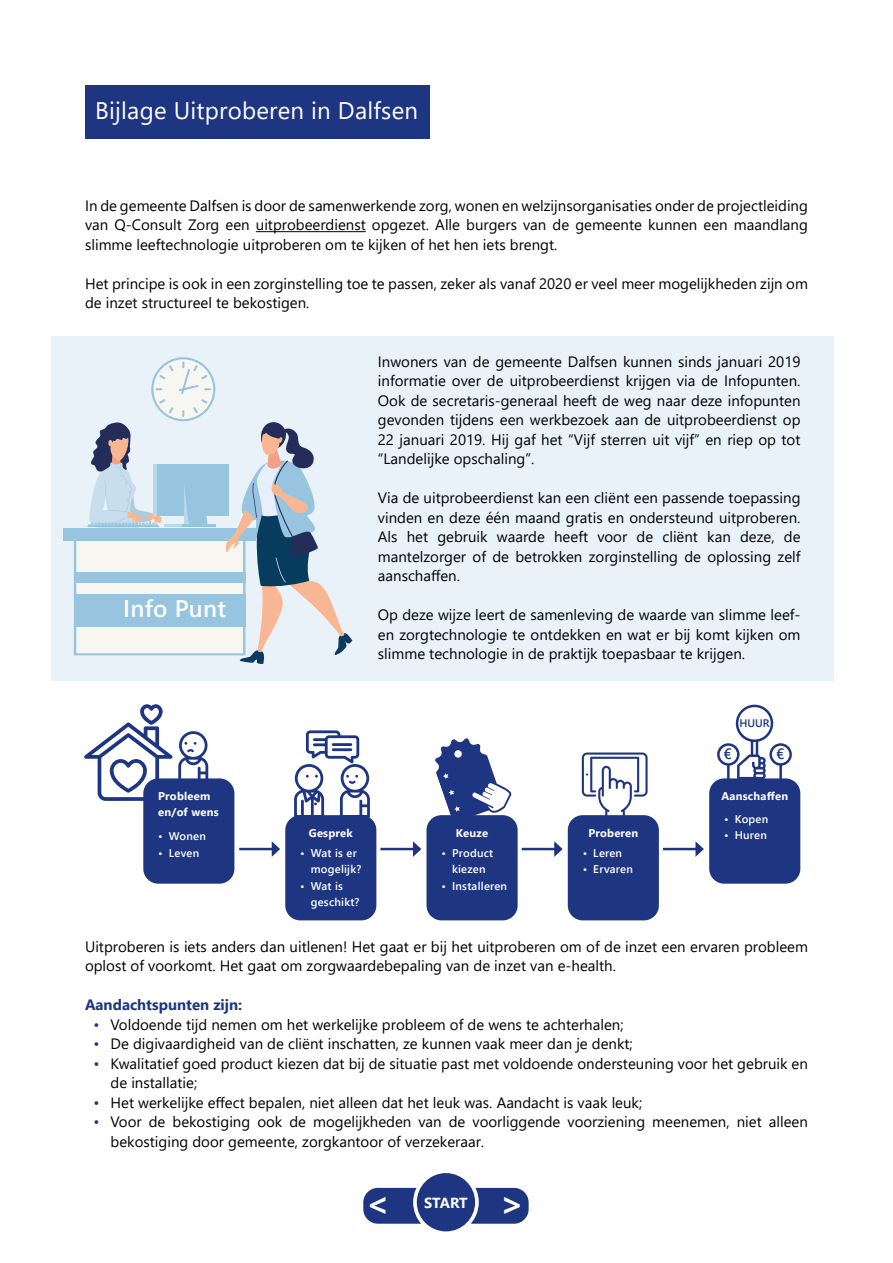
<style>
.page{position:relative;width:893px;height:1263px;background:#fff}
.page>*{position:absolute;margin:0;border:0;box-sizing:border-box;transform-origin:0 0}
.t1{font:700 34.05px "Segoe UI";color:#fff}
.t2{font:24px "Segoe UI";letter-spacing:.01em;color:#fff}
.t3{font:600 24px "Segoe UI";letter-spacing:.01em;color:#fff}
.t4{font:15px/19.5px "Segoe UI";color:#000;text-align:justify}
.t5{font:700 15px "Segoe UI";color:#1e3582}
.t6{font:600 15px "Segoe UI";color:#1e3582}
.t7{font:700 14.55px "Segoe UI";letter-spacing:-.01em;color:#fff}
.t8{font:600 11.25px/16.2px "Segoe UI";letter-spacing:.02em;color:#fff}
.t9{font:700 11.25px/16.2px "Segoe UI";letter-spacing:.02em;color:#fff}
.t10{font:600 10.95px "Segoe UI";color:#1e3582}
.s1{color:#1e3582}
</style>
<div class="page">
<div style="left:363px;top:1188px;width:166px;height:36px;background:#1e3582;border-radius:15px"></div>
<div style="left:415px;top:1171px;width:62px;height:62px;background:#1e3582;border-radius:50%"></div>
<div style="left:413px;top:1169px;width:66px;height:66px;border:4px solid #fff;border-radius:50%"></div>
<hr style="left:256px;top:231px;width:110px;height:1px;background:#000">
<div style="left:85px;top:85px;width:344px;height:53px;background:#1e3582"></div>
<div style="left:51px;top:336px;width:782px;height:344px;background:#eaf2f9"></div>
<div style="left:63px;top:528px;width:193px;height:13px;background:#97c4de"></div>
<svg style="left:74px;top:357px;width:279px;height:307px"></svg>
<svg style="left:717px;top:705px;width:75px;height:73px"></svg>
<svg style="left:435px;top:738px;width:76px;height:78px"></svg>
<svg style="left:582px;top:752px;width:66px;height:63px"></svg>
<svg style="left:84px;top:704px;width:124px;height:97px"></svg>
<div style="left:143px;top:778px;width:91px;height:106px;background:#1e3582;border-radius:15px"></div>
<div style="left:709px;top:778px;width:91px;height:106px;background:#1e3582;border-radius:15px"></div>
<div style="left:285px;top:815px;width:91px;height:105px;background:#1e3582;border-radius:15px"></div>
<div style="left:426px;top:815px;width:92px;height:105px;background:#1e3582;border-radius:15px"></div>
<div style="left:568px;top:815px;width:91px;height:105px;background:#1e3582;border-radius:15px"></div>
<svg style="left:294px;top:730px;width:76px;height:88px"></svg>
<hr style="left:239px;top:848px;width:35px;height:2px;background:#1e3582">
<svg style="left:272px;top:841px;width:8px;height:16px"></svg>
<hr style="left:380px;top:848px;width:35px;height:2px;background:#1e3582">
<svg style="left:413px;top:841px;width:8px;height:16px"></svg>
<hr style="left:522px;top:848px;width:34px;height:2px;background:#1e3582">
<svg style="left:554px;top:841px;width:9px;height:16px"></svg>
<hr style="left:663px;top:848px;width:35px;height:2px;background:#1e3582">
<svg style="left:695px;top:841px;width:9px;height:16px"></svg>
<h2 class="t2" style="left:95px;top:88px;width:324px">Bijlage Uitproberen in Dalfsen</h2>
<p class="t4" style="left:85px;top:194px;width:724px">In de gemeente Dalfsen is door de samenwerkende zorg, wonen en welzijnsorganisaties onder de projectleiding van Q-Consult Zorg een uitprobeerdienst opgezet. Alle burgers van de gemeente kunnen een maandlang slimme leeftechnologie uitproberen om te kijken of het hen iets brengt.</p>
<p class="t4" style="left:85px;top:272px;width:724px">Het principe is ook in een zorginstelling toe te passen, zeker als vanaf 2020 er veel meer mogelijkheden zijn om de inzet structureel te bekostigen.</p>
<h2 class="t3" style="left:123px;top:586px;width:104px">Info Punt</h2>
<p class="t4" style="left:378px;top:350px;width:424px">Inwoners van de gemeente Dalfsen kunnen sinds januari 2019 informatie over de uitprobeerdienst krijgen via de Infopunten.<br>Ook de secretaris-generaal heeft de weg naar deze infopunten gevonden tijdens een werkbezoek aan de uitprobeerdienst op 22 januari 2019. Hij gaf het “Vijf sterren uit vijf” en riep op tot “Landelijke opschaling”.</p>
<p class="t4" style="left:378px;top:487px;width:424px">Via de uitprobeerdienst kan een cliënt een passende toepassing vinden en deze één maand gratis en ondersteund uitproberen.<br>Als het gebruik waarde heeft voor de cliënt kan deze, de mantelzorger of de betrokken zorginstelling de oplossing zelf aanschaffen.</p>
<p class="t4" style="left:378px;top:604px;width:424px">Op deze wijze leert de samenleving de waarde van slimme leef&shy;en zorgtechnologie te ontdekken en wat er bij komt kijken om slimme technologie in de praktijk toepasbaar te krijgen.</p>
<p class="t10" style="left:739px;top:713px;width:32px">HUUR</p>
<p class="t6" style="left:723px;top:740px;width:10px">€</p>
<p class="t6" style="left:776px;top:740px;width:10px">€</p>
<p class="t9" style="left:158px;top:787px;width:62px">Probleem en/of wens</p>
<p class="t9" style="left:721px;top:787px;width:68px">Aanschaffen</p>
<p class="t9" style="left:309px;top:823px;width:46px">Gesprek</p>
<p class="t9" style="left:456px;top:823px;width:34px">Keuze</p>
<p class="t9" style="left:588px;top:823px;width:52px">Proberen</p>
<p class="t8" style="left:724px;top:810px;width:46px">• Kopen</p>
<p class="t8" style="left:724px;top:826px;width:44px">• Huren</p>
<p class="t8" style="left:158px;top:827px;width:49px">• Wonen</p>
<p class="t8" style="left:158px;top:843px;width:43px">• Leven</p>
<p class="t8" style="left:441px;top:844px;width:53px;text-align:center">• Product kiezen</p>
<p class="t8" style="left:441px;top:876px;width:67px">• Installeren</p>
<p class="t8" style="left:311px;top:844px;width:52px;text-indent:-11px">• Wat is er mogelijk?</p>
<p class="t8" style="left:311px;top:876px;width:50px;text-indent:-11px">• Wat is geschikt?</p>
<p class="t8" style="left:583px;top:844px;width:41px">• Leren</p>
<p class="t8" style="left:583px;top:860px;width:52px">• Ervaren</p>
<p class="t4" style="left:85px;top:935px;width:724px">Uitproberen is iets anders dan uitlenen! Het gaat er bij het uitproberen om of de inzet een ervaren probleem oplost of voorkomt. Het gaat om zorgwaardebepaling van de inzet van e-health.</p>
<p class="t5" style="left:85px;top:991px;width:159px">Aandachtspunten zijn:</p>
<p class="t4" style="left:94px;top:1013px;width:532px"><span class="s1">•</span> Voldoende tijd nemen om het werkelijke probleem of de wens te achterhalen;</p>
<p class="t4" style="left:94px;top:1033px;width:541px"><span class="s1">•</span> De digivaardigheid van de cliënt inschatten, ze kunnen vaak meer dan je denkt;</p>
<p class="t4" style="left:111px;top:1052px;width:699px;text-indent:-17px"><span class="s1">•</span> Kwalitatief goed product kiezen dat bij de situatie past met voldoende ondersteuning voor het gebruik en de installatie;</p>
<p class="t4" style="left:94px;top:1091px;width:550px"><span class="s1">•</span> Het werkelijke effect bepalen, niet alleen dat het leuk was. Aandacht is vaak leuk;</p>
<p class="t4" style="left:111px;top:1111px;width:699px;text-indent:-17px"><span class="s1">•</span> Voor de bekostiging ook de mogelijkheden van de voorliggende voorziening meenemen, niet alleen bekostiging door gemeente, zorgkantoor of verzekeraar.</p>
<h1 class="t1" style="left:366px;top:1170px;width:26px">&lt;</h1>
<p class="t7" style="left:424px;top:1189px;width:45px">START</p>
</div>
